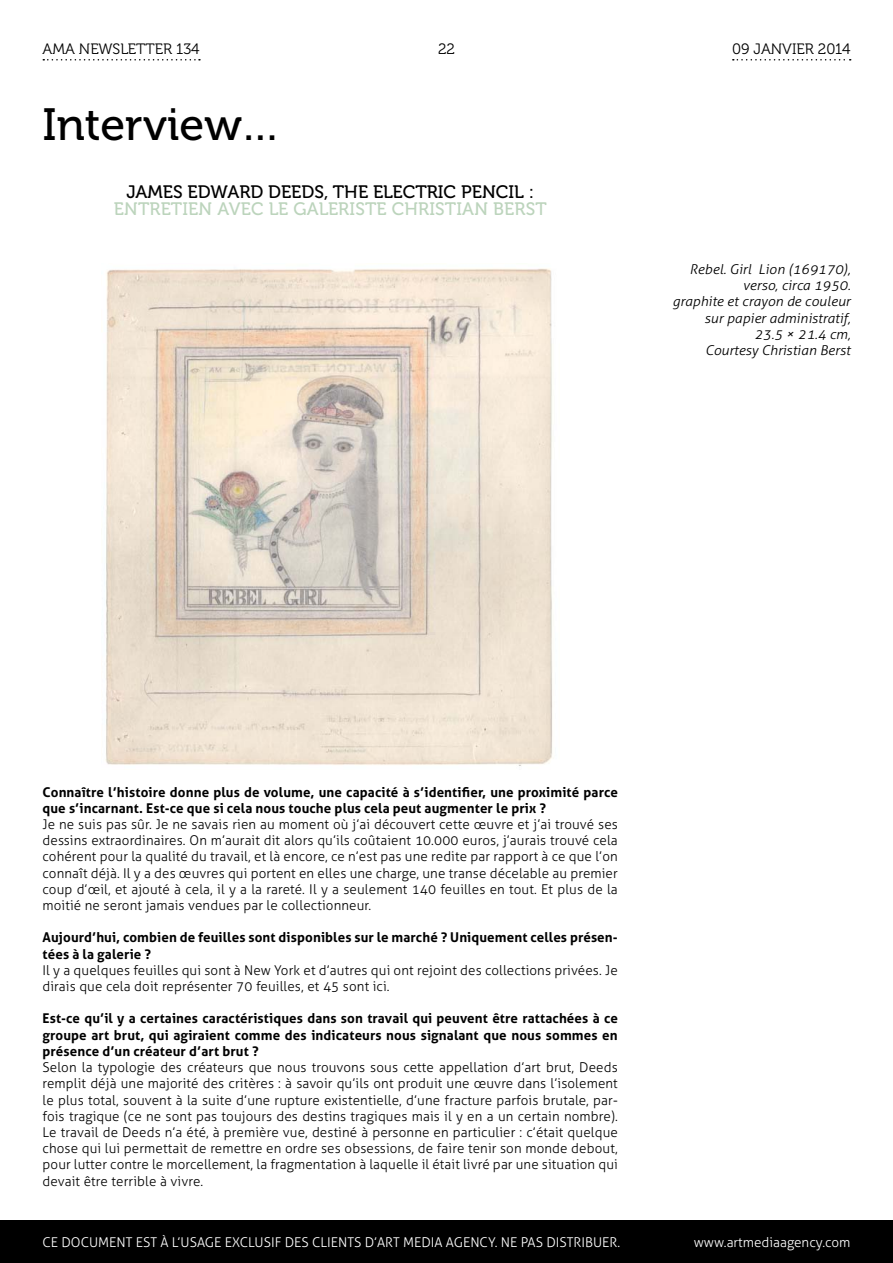
<style>
.page{position:relative;width:893px;height:1263px;background:#fff}
.page>*{position:absolute;margin:0;border:0;box-sizing:border-box;transform-origin:0 0}
.t1{font:45px "Museo 500";color:#000}
.t2{font:18px "Museo 500";letter-spacing:.01em;color:#bcd4bc}
.t3{font:18px "Museo 500";color:#000}
.t4{font:15px "Museo 300";color:#000}
.t5{font:300 13.5px/16.2px "Aller";letter-spacing:.01em;color:#000;text-align:justify}
.t6{font:700 13.5px/16.2px "Aller";letter-spacing:.01em;color:#000}
.t7{font:italic 300 13.5px/16.2px "Aller";color:#000;text-align:right;scale:1.05 1}
.t8{font:300 13.5px "Aller";color:#fff}
</style>
<div class="page">
<img style="left:105px;top:268px;width:448px;height:498px">
<div style="left:0;top:1220px;width:893px;height:43px;background:#000"></div>
<svg style="left:43px;top:59px;width:157px;height:2px"></svg>
<svg style="left:733px;top:59px;width:118px;height:2px"></svg>
<p class="t4" style="left:43px;top:41px;width:159px">AMA NEWSLETTER 134</p>
<p class="t4" style="left:438px;top:41px;width:18px">22</p>
<p class="t4" style="left:732px;top:41px;width:120px">09 JANVIER 2014</p>
<h1 class="t1" style="left:43px;top:100px;width:240px">INTERVIEW…</h1>
<h2 class="t3" style="left:126px;top:182px;width:13px">JAM</h2>
<h2 class="t3" style="left:163px;top:182px;width:372px">ES EDWA RD DEEDS, THE ELECTRIC PENCIL :</h2>
<h2 class="t2" style="left:114px;top:199px;width:434px">ENTRETIEN AVEC LE GALERISTE CHRISTIAN BERST</h2>
<p class="t7" style="left:672px;top:261px;width:171px">Rebel. Girl Lion (169170), verso, circa 1950.<br>graphite et crayon de couleur sur papier administratif,<br>23.5 × 21.4 cm,<br>Courtesy Christian Berst</p>
<p class="t6" style="left:43px;top:784px;width:577px">Connaître l’histoire donne plus de volume, une capacité à s’identifier, une proximité parce que s’incarnant. Est-ce que si cela nous touche plus cela peut augmenter le prix ?</p>
<p class="t5" style="left:43px;top:816px;width:577px">Je ne suis pas sûr. Je ne savais rien au moment où j’ai découvert cette œuvre et j’ai trouvé ses dessins extraordinaires. On m’aurait dit alors qu’ils coûtaient 10.000 euros, j’aurais trouvé cela cohérent pour la qualité du travail, et là encore, ce n’est pas une redite par rapport à ce que l’on connaît déjà. Il y a des œuvres qui portent en elles une charge, une transe décelable au premier coup d’œil, et ajouté à cela, il y a la rareté. Il y a seulement 140 feuilles en tout. Et plus de la moitié ne seront jamais vendues par le collectionneur.</p>
<p class="t6" style="left:43px;top:929px;width:577px">Aujourd’hui, combien de feuilles sont disponibles sur le marché ? Uniquement celles présen&shy;tées à la galerie ?</p>
<p class="t5" style="left:43px;top:962px;width:577px">Il y a quelques feuilles qui sont à New York et d’autres qui ont rejoint des collections privées. Je dirais que cela doit représenter 70 feuilles, et 45 sont ici.</p>
<p class="t6" style="left:43px;top:1010px;width:577px;text-align:justify">Est-ce qu’il y a certaines caractéristiques dans son travail qui peuvent être rattachées à ce groupe art brut, qui agiraient comme des indicateurs nous signalant que nous sommes en présence d’un créateur d’art brut ?</p>
<p class="t5" style="left:43px;top:1059px;width:577px">Selon la typologie des créateurs que nous trouvons sous cette appellation d’art brut, Deeds remplit déjà une majorité des critères : à savoir qu’ils ont produit une œuvre dans l’isolement le plus total, souvent à la suite d’une rupture existentielle, d’une fracture parfois brutale, par&shy;fois tragique (ce ne sont pas toujours des destins tragiques mais il y en a un certain nombre).<br>Le travail de Deeds n’a été, à première vue, destiné à personne en particulier : c’était quelque chose qui lui permettait de remettre en ordre ses obsessions, de faire tenir son monde debout, pour lutter contre le morcellement, la fragmentation à laquelle il était livré par une situation qui devait être terrible à vivre.</p>
<p class="t8" style="left:43px;top:1234px;width:579px">Ce document est à l’usage exclusif des clients d’Art M edia Agency. N e pas distribuer.</p>
<p class="t8" style="left:694px;top:1234px;width:158px">www.artmediaagency.com</p>
</div>
